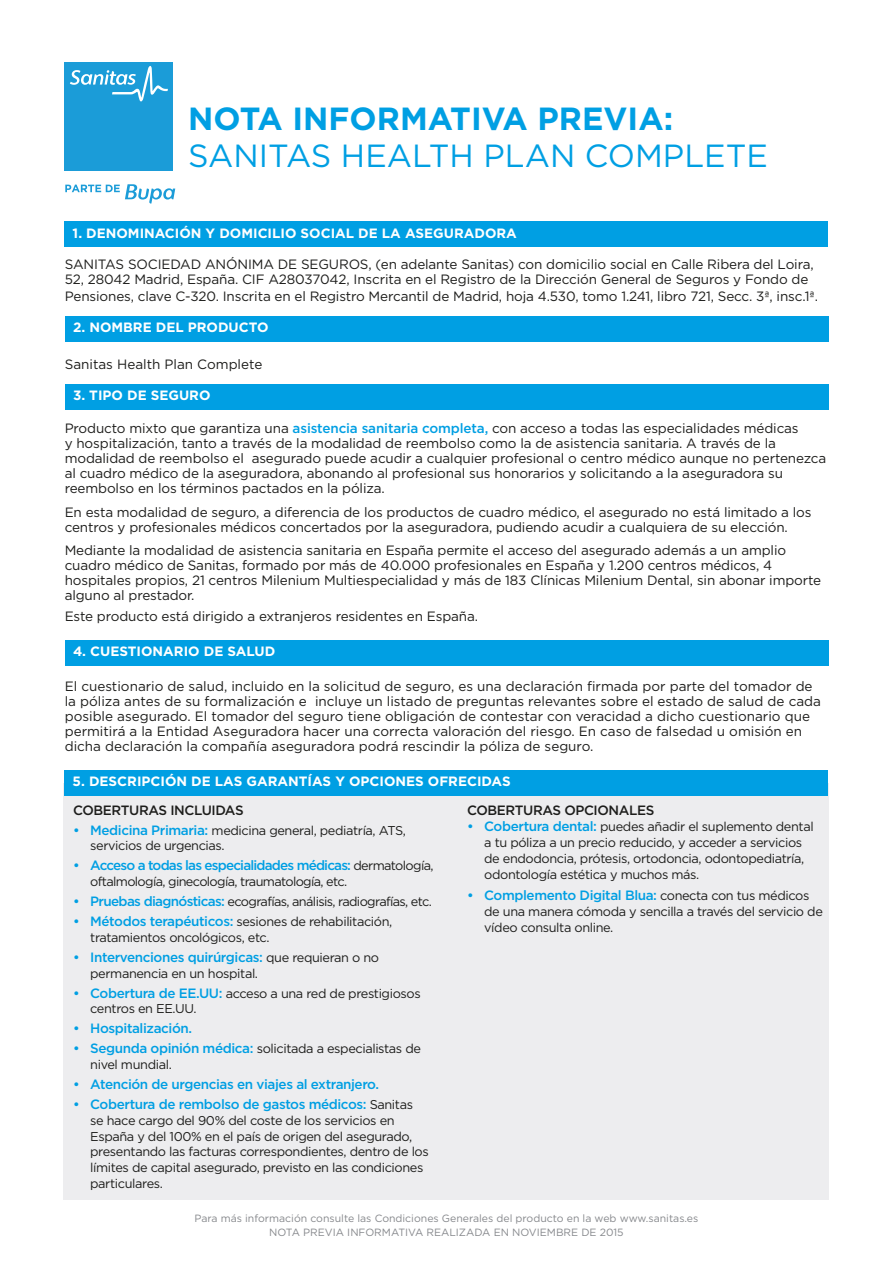
<style>
.page{position:relative;width:893px;height:1263px;background:#fff}
.page>*{position:absolute;margin:0;border:0;box-sizing:border-box;transform-origin:0 0}
.t1{font:32.1px "Gotham";color:#009fe3}
.t2{font:700 32.1px "Gotham";color:#009fe3}
.t3{font:13.5px/15px "Gotham";letter-spacing:-.01em;color:#1d1d1b}
.t4{font:500 13.5px "Gotham";letter-spacing:-.03em;color:#009fe3}
.t5{font:700 13.5px "Gotham";color:#fff}
.t6{font:500 13.5px "Gotham";letter-spacing:-.06em;color:#009fe3}
.t7{font:500 13.5px "Gotham";letter-spacing:-.03em;color:#1d1d1b}
.t8{font:12.75px/15.8px "Gotham";letter-spacing:-.03em;color:#1d1d1b}
.t9{font:12.75px "Gotham";letter-spacing:-.05em;color:#1d1d1b}
.t10{font:10.5px/13.5px "Gotham";color:#86888c;text-align:center}
.s1{font-weight:500;color:#009fe3}
.s2{font-weight:500;font-size:13.5px;color:#009fe3}
.s3{font-weight:400;font-size:12.75px;color:#1d1d1b}
</style>
<div class="page">
<div style="left:64px;top:783px;width:765px;height:416px;background:#ededef"></div>
<div style="left:64px;top:221px;width:764px;height:26px;background:#009fe3"></div>
<div style="left:65px;top:316px;width:764px;height:26px;background:#009fe3"></div>
<div style="left:65px;top:384px;width:764px;height:26px;background:#009fe3"></div>
<div style="left:65px;top:640px;width:764px;height:26px;background:#009fe3"></div>
<svg style="left:65px;top:184px;width:110px;height:20px"></svg>
<div style="left:65px;top:62px;width:108px;height:108px;background:#1b9cd8"></div>
<svg style="left:70px;top:66px;width:98px;height:35px"></svg>
<div style="left:64px;top:770px;width:764px;height:25px;background:#009fe3"></div>
<h1 class="t2" style="left:188px;top:97px;width:486px">NOTA INFORMATIVA PREVIA:</h1>
<h1 class="t1" style="left:188px;top:135px;width:581px">SANITAS HEALTH PLAN COMPLETE</h1>
<p class="t5" style="left:73px;top:224px;width:446px">1. DENOMINACIÓN Y DOMICILIO SOCIAL DE LA ASEGURADORA</p>
<p class="t3" style="left:65px;top:257px;width:755px;line-height:15.6px">SANITAS SOCIEDAD ANÓNIMA DE SEGUROS, (en adelante Sanitas) con domicilio social en Calle Ribera del Loira,<br>52, 28042 Madrid, España. CIF A28037042, Inscrita en el Registro de la Dirección General de Seguros y Fondo de<br>Pensiones, clave C-320. Inscrita en el Registro Mercantil de Madrid, hoja 4.530, tomo 1.241, libro 721, Secc. 3ª, insc.1ª.</p>
<p class="t5" style="left:73px;top:318px;width:197px">2. NOMBRE DEL PRODUCTO</p>
<p class="t3" style="left:65px;top:356px;width:199px">Sanitas Health Plan Complete</p>
<p class="t5" style="left:73px;top:386px;width:139px">3. TIPO DE SEGURO</p>
<p class="t3" style="left:65px;top:421px;width:763px">Producto mixto que garantiza una <span class="s1">asistencia sanitaria completa,</span> con acceso a todas las especialidades médicas<br>y hospitalización, tanto a través de la modalidad de reembolso como la de asistencia sanitaria. A través de la modalidad de reembolso el asegurado puede acudir a cualquier profesional o centro médico aunque no pertenezca al cuadro médico de la aseguradora, abonando al profesional sus honorarios y solicitando a la aseguradora su reembolso en los términos pactados en la póliza.</p>
<p class="t3" style="left:65px;top:504px;width:748px">En esta modalidad de seguro, a diferencia de los productos de cuadro médico, el asegurado no está limitado a los centros y profesionales médicos concertados por la aseguradora, pudiendo acudir a cualquiera de su elección.</p>
<p class="t3" style="left:65px;top:543px;width:758px">Mediante la modalidad de asistencia sanitaria en España permite el acceso del asegurado además a un amplio cuadro médico de Sanitas, formado por más de 40.000 profesionales en España y 1.200 centros médicos, 4 hospitales propios, 21 centros Milenium Multiespecialidad y más de 183 Clínicas Milenium Dental, sin abonar importe alguno al prestador.</p>
<p class="t3" style="left:65px;top:608px;width:415px">Este producto está dirigido a extranjeros residentes en España.</p>
<p class="t5" style="left:73px;top:643px;width:204px">4. CUESTIONARIO DE SALUD</p>
<p class="t3" style="left:65px;top:678px;width:758px">El cuestionario de salud, incluido en la solicitud de seguro, es una declaración firmada por parte del tomador de la póliza antes de su formalización e incluye un listado de preguntas relevantes sobre el estado de salud de cada posible asegurado. El tomador del seguro tiene obligación de contestar con veracidad a dicho cuestionario que permitirá a la Entidad Aseguradora hacer una correcta valoración del riesgo. En caso de falsedad u omisión en dicha declaración la compañía aseguradora podrá rescindir la póliza de seguro.</p>
<p class="t5" style="left:73px;top:772px;width:439px">5. DESCRIPCIÓN DE LAS GARANTÍAS Y OPCIONES OFRECIDAS</p>
<p class="t7" style="left:73px;top:801px;width:172px">COBERTURAS INCLUIDAS</p>
<p class="t8" style="left:90px;top:822px;width:317px;text-indent:-17px"><span class="s2">• Medicina Primaria:</span> medicina general, pediatría, ATS, servicios de urgencias.</p>
<p class="t6" style="left:73px;top:857px;width:362px">• Acceso a todas las especialidades médicas: <span class="s3">dermatología,</span></p>
<p class="t9" style="left:90px;top:873px;width:259px">oftalmología, ginecología, traumatología, etc.</p>
<p class="t9" style="left:73px;top:893px;width:360px"><span class="s2">• Pruebas diagnósticas:</span> ecografías, análisis, radiografías, etc.</p>
<p class="t8" style="left:90px;top:913px;width:304px;text-indent:-17px"><span class="s2">• Métodos terapéuticos:</span> sesiones de rehabilitación, tratamientos oncológicos, etc.</p>
<p class="t4" style="left:73px;top:948px;width:307px">• Intervenciones quirúrgicas: <span class="s3">que requieran o no</span></p>
<p class="t8" style="left:90px;top:965px;width:169px">permanencia en un hospital.</p>
<p class="t8" style="left:90px;top:985px;width:332px;text-indent:-17px"><span class="s2">• Cobertura de EE.UU:</span> acceso a una red de prestigiosos centros en EE.UU.</p>
<p class="t4" style="left:73px;top:1020px;width:120px">• Hospitalización.</p>
<p class="t8" style="left:90px;top:1041px;width:332px;text-indent:-17px"><span class="s2">• Segunda opinión médica:</span> solicitada a especialistas de nivel mundial.</p>
<p class="t4" style="left:73px;top:1075px;width:307px">• Atención de urgencias en viajes al extranjero.</p>
<p class="t4" style="left:73px;top:1095px;width:341px">• Cobertura de rembolso de gastos médicos: <span class="s3">Sanitas</span></p>
<p class="t8" style="left:90px;top:1112px;width:340px">se hace cargo del 90% del coste de los servicios en España y del 100% en el país de origen del asegurado, presentando las facturas correspondientes, dentro de los límites de capital asegurado, previsto en las condiciones particulares.</p>
<p class="t7" style="left:467px;top:801px;width:189px">COBERTURAS OPCIONALES</p>
<p class="t8" style="left:484px;top:818px;width:331px;line-height:16.2px;text-indent:-17px"><span class="s2">• Cobertura dental:</span> puedes añadir el suplemento dental a tu póliza a un precio reducido, y acceder a servicios de endodoncia, prótesis, ortodoncia, odontopediatría, odontología estética y muchos más.</p>
<p class="t4" style="left:467px;top:886px;width:344px">• Complemento Digital Blua: <span class="s3">conecta con tus médicos</span></p>
<p class="t8" style="left:484px;top:903px;width:340px;line-height:16.2px">de una manera cómoda y sencilla a través del servicio de vídeo consulta online.</p>
<p class="t10" style="left:195px;top:1212px;width:505px">Para más información consulte las Condiciones Generales del producto en la web www.sanitas.es<br>NOTA PREVIA INFORMATIVA REALIZADA EN NOVIEMBRE DE 2015</p>
</div>
